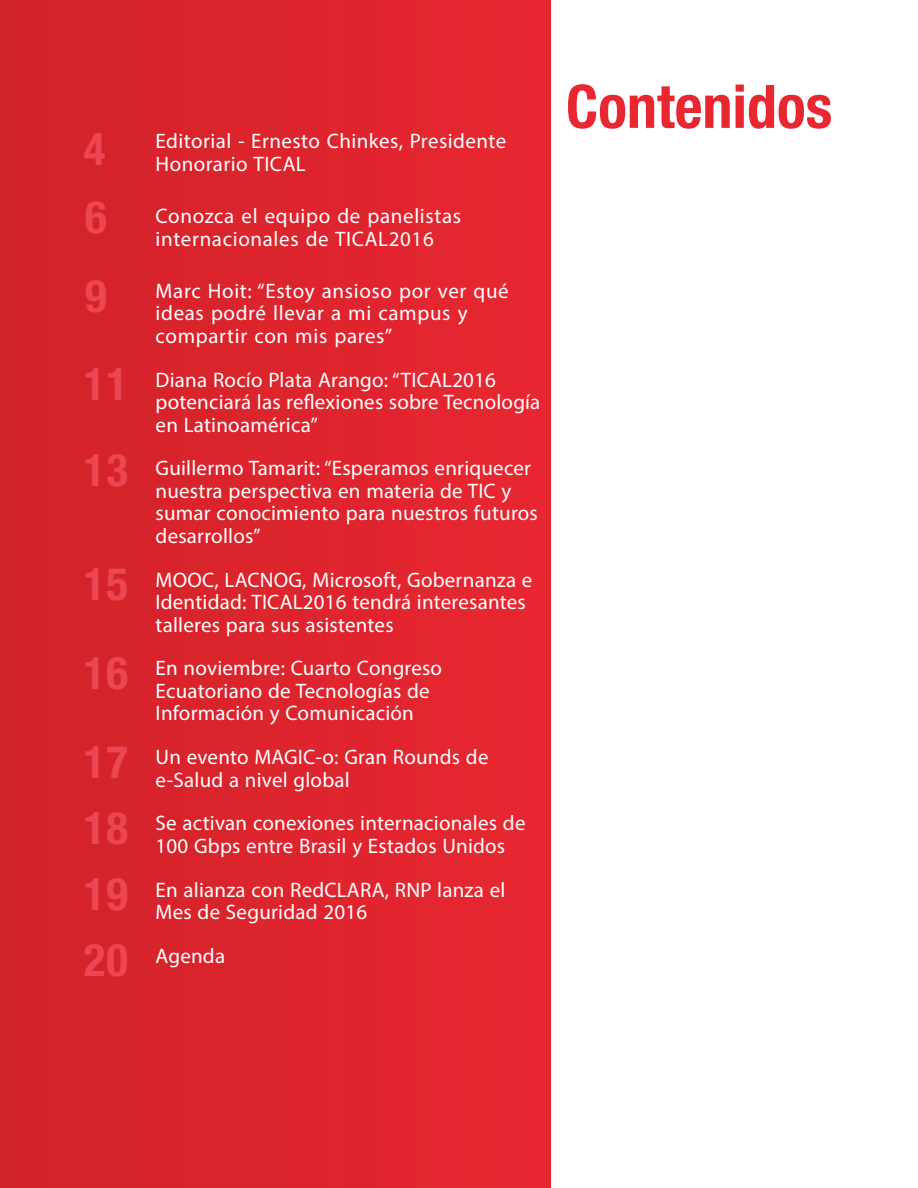
<style>
.page{position:relative;width:918px;height:1188px;background:#fff}
.page>*{position:absolute;margin:0;border:0;box-sizing:border-box;transform-origin:0 0}
.titulo_cont{font:700 condensed 60px "Helvetica Neue LT Std";color:#e92731}
.WEA{font:700 condensed 45px "Helvetica Neue LT Std";letter-spacing:.025em;color:#eb4652}
.Indice_titulo{font:21px/22.5px "Myriad Pro";letter-spacing:.01em;color:#fff}
.Indice_epigrafe{font:21px/22.5px "Myriad Pro";letter-spacing:.03em;color:#fff}
</style>
<div class="page">
<div style="left:0;top:0;width:551px;height:1188px;background:#dc242d"></div>
<p class="WEA" style="left:84px;top:122px;width:23px">4</p>
<p class="WEA" style="left:85px;top:190px;width:23px">6</p>
<p class="WEA" style="left:85px;top:269px;width:23px">9</p>
<p class="WEA" style="left:84px;top:357px;width:46px">11</p>
<p class="WEA" style="left:84px;top:443px;width:46px">13</p>
<p class="WEA" style="left:84px;top:557px;width:46px">15</p>
<p class="WEA" style="left:84px;top:646px;width:46px">16</p>
<p class="WEA" style="left:84px;top:735px;width:46px">17</p>
<p class="WEA" style="left:84px;top:801px;width:46px">18</p>
<p class="WEA" style="left:84px;top:867px;width:46px">19</p>
<p class="WEA" style="left:84px;top:933px;width:46px">20</p>
<p class="Indice_epigrafe" style="left:156px;top:130px;width:352px">Editorial - Ernesto Chinkes, Presidente<br>Honorario TICAL</p>
<p class="Indice_epigrafe" style="left:156px;top:205px;width:307px">Conozca el equipo de panelistas internacionales de TICAL2016</p>
<p class="Indice_epigrafe" style="left:156px;top:279px;width:355px">Marc Hoit: “Estoy ansioso por ver qué ideas podré llevar a mi campus y compartir con mis pares”</p>
<p class="Indice_titulo" style="left:156px;top:368px;width:386px">Diana Rocío Plata Arango: “TICAL2016 potenciará las reflexiones sobre Tecnología en Latinoamérica”</p>
<p class="Indice_titulo" style="left:156px;top:457px;width:384px">Guillermo Tamarit: “Esperamos enriquecer nuestra perspectiva en materia de TIC y sumar conocimiento para nuestros futuros desarrollos”</p>
<p class="Indice_titulo" style="left:156px;top:568px;width:378px">MOOC, LACNOG, Microsoft, Gobernanza e<br>Identidad: TICAL2016 tendrá interesantes talleres para sus asistentes</p>
<p class="Indice_titulo" style="left:156px;top:657px;width:288px">En noviembre: Cuarto Congreso<br>Ecuatoriano de Tecnologías de<br>Información y Comunicación</p>
<p class="Indice_titulo" style="left:156px;top:746px;width:334px">Un evento MAGIC-o: Gran Rounds de e-Salud a nivel global</p>
<p class="Indice_titulo" style="left:156px;top:812px;width:371px">Se activan conexiones internacionales de<br>100 Gbps entre Brasil y Estados Unidos</p>
<p class="Indice_titulo" style="left:156px;top:878px;width:351px">En alianza con RedCLARA, RNP lanza el<br>Mes de Seguridad 2016</p>
<p class="Indice_titulo" style="left:156px;top:944px;width:71px">Agenda</p>
<p class="titulo_cont" style="left:566px;top:70px;width:268px">Contenidos</p>
</div>
